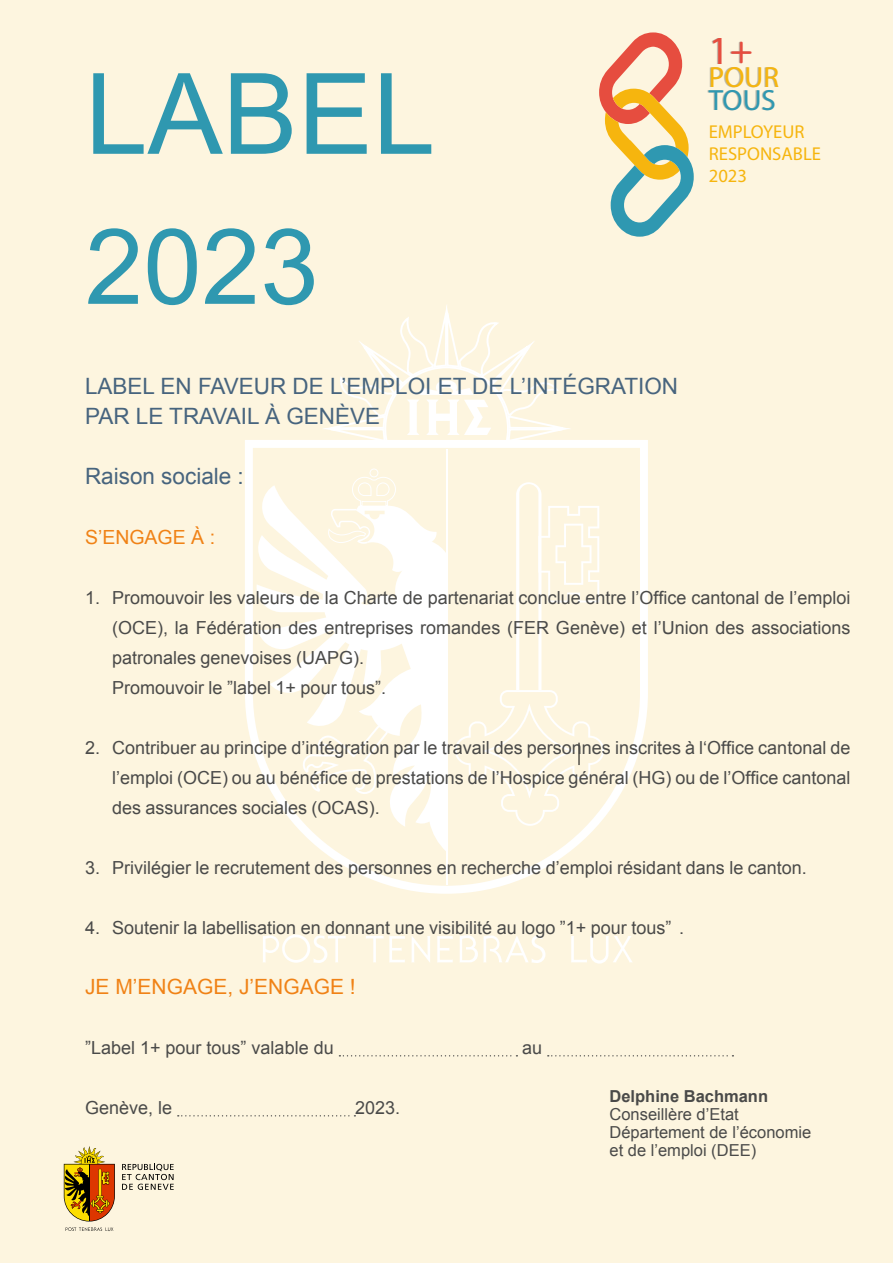
<style>
.page{position:relative;width:893px;height:1263px;background:#fdf5df}
.page>*{position:absolute;margin:0;border:0;box-sizing:border-box;transform-origin:0 0}
.t1{font:112.5px "Arial";color:#2f98b0}
.t2{font:105px "Arial";color:#2f98b0}
.t3{font:800 39.9px "Agile";color:#e64d3f}
.t4{font:800 29.25px "Agile";color:#f6b50e}
.t5{font:800 29.25px "Agile";color:#2f98b1}
.t6{font:22.5px/30px "Arial";color:#47647e}
.t7{font:21px "Arial";color:#f08216}
.t8{font:19.5px "Arial";color:#f08216}
.t9{font:18.6px/21.9px "Myriad Pro";color:#f6b50e}
.t10{font:18px/30px "Arial";color:#4a4a49}
.t11{font:16.5px/18px "Arial";color:#4a4a49}
.t12{font:700 16.5px "Arial";color:#4a4a49}
.s1{font-family:"Quicksand";font-weight:400;font-size:43.35px}
</style>
<div class="page">
<svg style="left:599px;top:32px;width:95px;height:205px"></svg>
<svg style="left:66px;top:1227px;width:47px;height:4px"></svg>
<svg style="left:64px;top:1146px;width:51px;height:75px"></svg>
<hr style="left:89px;top:1164px;width:1px;height:57px;background:#000">
<svg style="left:122px;top:1164px;width:52px;height:26px"></svg>
<svg style="left:245px;top:440px;width:403px;height:454px"></svg>
<svg style="left:366px;top:936px;width:17px;height:26px"></svg>
<svg style="left:389px;top:936px;width:16px;height:26px"></svg>
<svg style="left:437px;top:936px;width:16px;height:26px"></svg>
<svg style="left:411px;top:936px;width:19px;height:27px"></svg>
<svg style="left:263px;top:934px;width:83px;height:29px"></svg>
<svg style="left:460px;top:935px;width:85px;height:28px"></svg>
<svg style="left:571px;top:936px;width:61px;height:28px"></svg>
<svg style="left:454px;top:482px;width:151px;height:344px"></svg>
<svg style="left:312px;top:305px;width:269px;height:141px"></svg>
<svg style="left:328px;top:468px;width:68px;height:17px"></svg>
<svg style="left:255px;top:485px;width:191px;height:367px"></svg>
<hr style="left:446px;top:449px;width:1px;height:436px;background:#fff">
<svg style="left:339px;top:1055px;width:178px;height:1px"></svg>
<svg style="left:548px;top:1055px;width:185px;height:1px"></svg>
<svg style="left:178px;top:1115px;width:177px;height:1px"></svg>
<h1 class="t1" style="left:85px;top:41px;width:352px">LABEL</h1>
<h2 class="t2" style="left:85px;top:198px;width:235px">2023</h2>
<p class="t6" style="left:85px;top:371px;width:595px">LABEL EN FAVEUR DE L’EMPLOI ET DE L’INTÉGRATION<br>PAR LE TRAVAIL À GENÈVE</p>
<p class="t6" style="left:85px;top:461px;width:160px">Raison sociale :</p>
<p class="t8" style="left:85px;top:524px;width:132px">S’ENGAGE À :</p>
<h3 class="t3" style="left:709px;top:26px;width:46px">1<span class="s1">+</span></h3>
<h3 class="t4" style="left:709px;top:59px;width:72px">POUR</h3>
<h3 class="t5" style="left:709px;top:83px;width:69px">TOUS</h3>
<p class="t9" style="left:709px;top:121px;width:114px">EMPLOYEUR<br>RESPONSABLE<br>2023</p>
<p class="t10" style="left:112px;top:583px;width:740px;text-indent:-27px">1. Promouvoir les valeurs de la Charte de partenariat conclue entre l’Office cantonal de l’emploi (OCE), la Fédération des entreprises romandes (FER Genève) et l’Union des associations patronales genevoises (UAPG).<br>Promouvoir le ”label 1+ pour tous”.</p>
<p class="t10" style="left:112px;top:733px;width:740px;text-align:justify;text-indent:-27px">2. Contribuer au principe d’intégration par le travail des personnes inscrites à l‘Office cantonal de l’emploi (OCE) ou au bénéfice de prestations de l’Hospice général (HG) ou de l’Office cantonal des assurances sociales (OCAS).</p>
<p class="t10" style="left:85px;top:853px;width:723px">3. Privilégier le recrutement des personnes en recherche d’emploi résidant dans le canton.</p>
<p class="t10" style="left:85px;top:913px;width:601px">4. Soutenir la labellisation en donnant une visibilité au logo ”1+ pour tous” .</p>
<p class="t7" style="left:85px;top:973px;width:272px">JE M’ENGAGE, J’ENGAGE !</p>
<p class="t10" style="left:85px;top:1033px;width:250px">”Label 1+ pour tous” valable du</p>
<p class="t10" style="left:522px;top:1033px;width:22px">au</p>
<p class="t10" style="left:85px;top:1093px;width:89px">Genève, le</p>
<p class="t10" style="left:355px;top:1093px;width:47px">2023.</p>
<p class="t12" style="left:609px;top:1085px;width:160px">Delphine Bachmann</p>
<p class="t11" style="left:609px;top:1105px;width:203px">Conseillère d’Etat<br>Département de l’économie et de l’emploi (DEE)</p>
</div>
